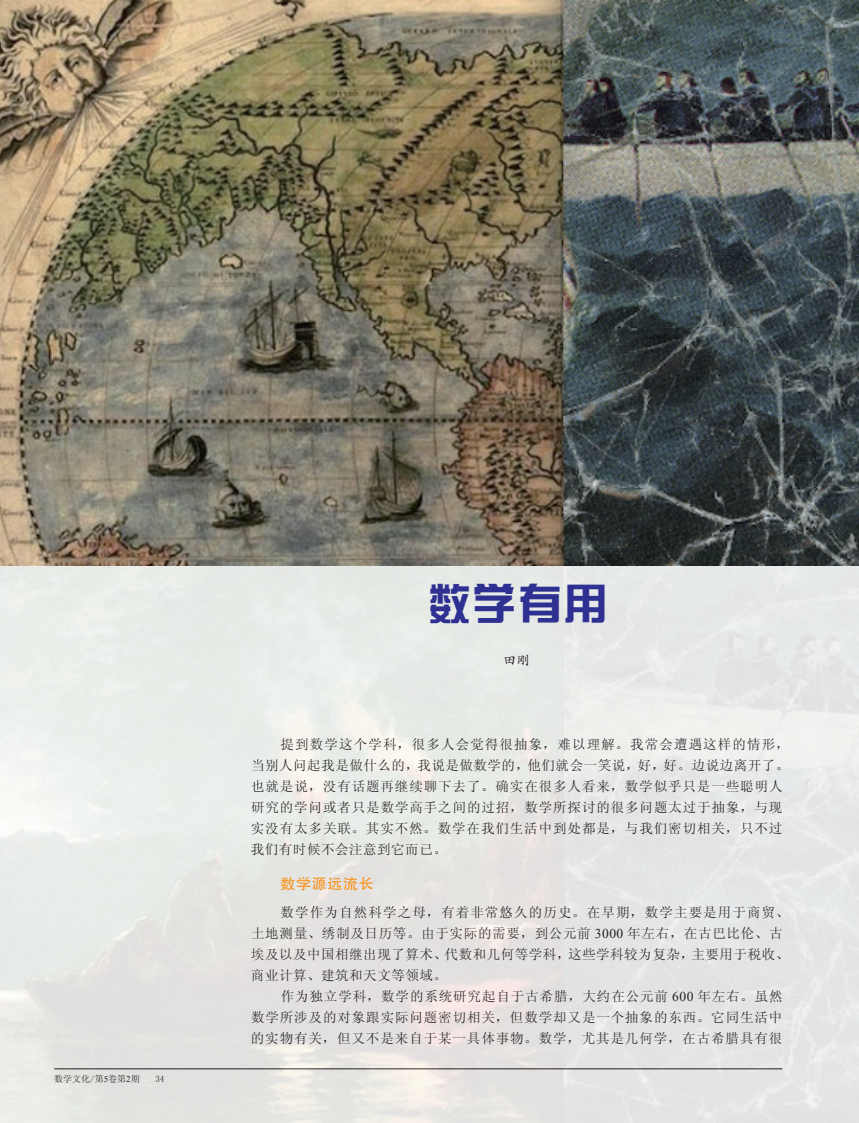
<style>
.page{position:relative;width:859px;height:1123px;background:#fff}
.page>*{position:absolute;margin:0;border:0;box-sizing:border-box;transform-origin:0 0}
.t1{font:43.5px "FZZYJW GB1 0";color:#2e3092}
.t2{font:15px "FZHTK GBK1 0";letter-spacing:.04em;color:#f7931d}
.t3{font:13.5px/21px "Sim Sun";letter-spacing:.065em;color:#231f20}
.t4{font:13.5px "FZKTK GBK1 0";color:#231f20}
.t5{font:9px "Sim Sun";color:#231f20}
.s1{font-family:"Times New Roman"}
</style>
<div class="page">
<img style="left:0;top:565px;width:859px;height:558px">
<img style="left:0;top:0;width:859px;height:565px">
<p class="t5" style="left:54px;top:1074px;width:87px">数学文化/第<span class="s1">5</span>卷第<span class="s1">2</span>期</p>
<p class="t5" style="left:155px;top:1074px;width:10px">34</p>
<h1 class="t1" style="left:427px;top:580px;width:181px">数学有用</h1>
<p class="t4" style="left:503px;top:653px;width:28px">田刚</p>
<p class="t3" style="left:251px;top:733px;width:540px;text-indent:30px">提到数学这个学科，很多人会觉得很抽象，难以理解。我常会遭遇这样的情形，当别人问起我是做什么的，我说是做数学的，他们就会一笑说，好，好。边说边离开了。也就是说，没有话题再继续聊下去了。确实在很多人看来，数学似乎只是一些聪明人研究的学问或者只是数学高手之间的过招，数学所探讨的很多问题太过于抽象，与现实没有太多关联。其实不然。数学在我们生活中到处都是，与我们密切相关，只不过我们有时候不会注意到它而已。</p>
<p class="t2" style="left:281px;top:875px;width:94px">数学源远流长</p>
<p class="t3" style="left:251px;top:901px;width:540px;text-indent:30px">数学作为自然科学之母，有着非常悠久的历史。在早期，数学主要是用于商贸、土地测量、绣制及日历等。由于实际的需要，到公元前 <span class="s1">3000</span> 年左右，在古巴比伦、古埃及以及中国相继出现了算术、代数和几何等学科，这些学科较为复杂，主要用于税收、商业计算、建筑和天文等领域。</p>
<p class="t3" style="left:251px;top:985px;width:533px;text-align:justify;text-indent:30px">作为独立学科，数学的系统研究起自于古希腊，大约在公元前 <span class="s1">600</span> 年左右。虽然数学所涉及的对象跟实际问题密切相关，但数学却又是一个抽象的东西。它同生活中的实物有关，但又不是来自于某一具体事物。数学，尤其是几何学，在古希腊具有很</p>
</div>
